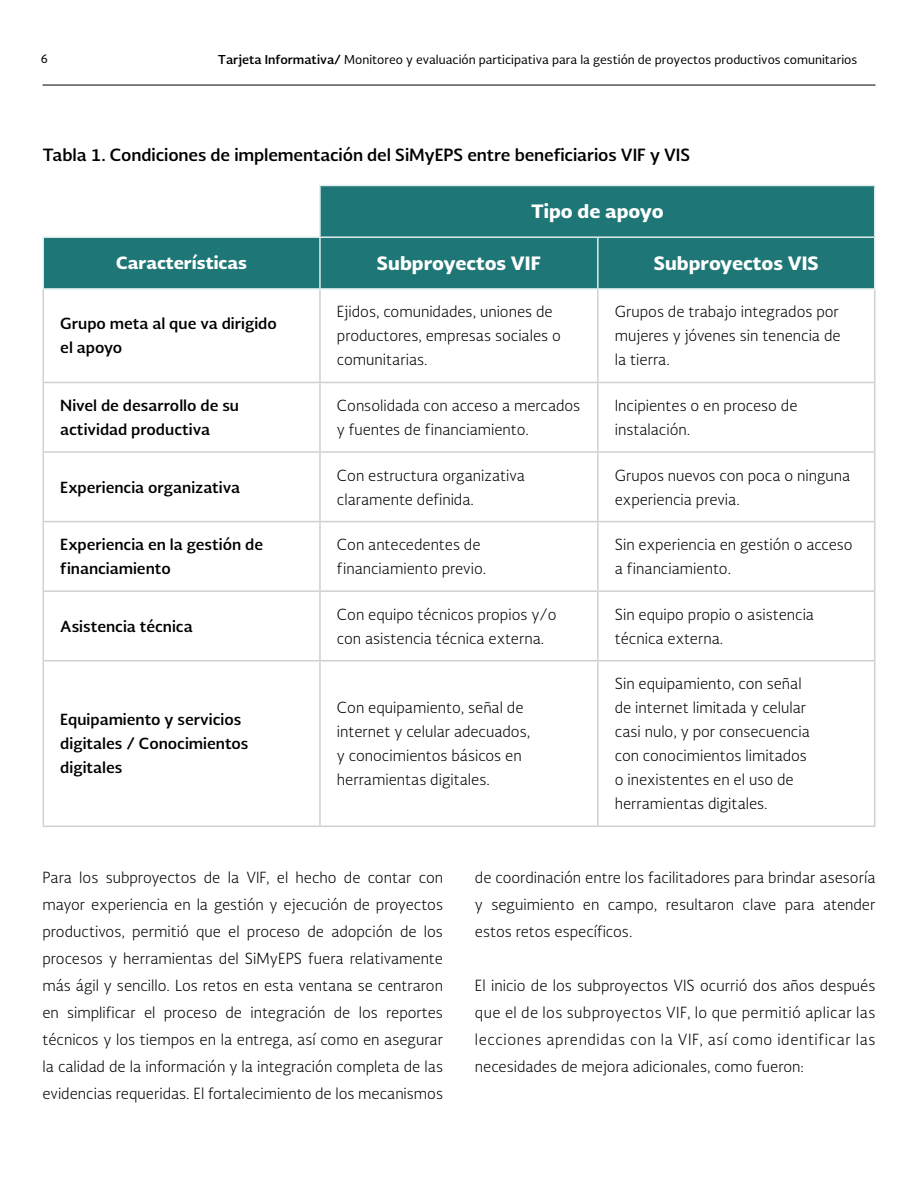
<style>
.page{position:relative;width:918px;height:1188px;background:#fff}
.page>*{position:absolute;margin:0;border:0;box-sizing:border-box;transform-origin:0 0}
.t1{font:900 18px "Soberana Sans";color:#fff}
.t2{font:700 16.5px "Soberana Sans";letter-spacing:-.005em;color:#000}
.t3{font:900 16.5px "Soberana Sans";color:#fff}
.t4{font:300 15px/24px "Soberana Sans";color:#000}
.t5{font:700 15px/24px "Soberana Sans";color:#000}
.t6{font:12px "Soberana Sans";color:#000}
.s1{font-weight:700}
</style>
<div class="page">
<hr style="left:43px;top:85px;width:832px;height:1px;background:#000">
<div style="left:320px;top:185px;width:555px;height:52px;background:#1f7676"></div>
<div style="left:44px;top:238px;width:830px;height:50px;background:#1f7676"></div>
<hr style="left:43px;top:290px;width:1px;height:92px;background:#d0d0d0">
<hr style="left:319px;top:290px;width:2px;height:92px;background:#d0d0d0">
<hr style="left:597px;top:290px;width:2px;height:92px;background:#d0d0d0">
<hr style="left:874px;top:290px;width:1px;height:92px;background:#d0d0d0">
<hr style="left:43px;top:382px;width:277px;height:1px;background:#d0d0d0">
<hr style="left:43px;top:383px;width:1px;height:68px;background:#d0d0d0">
<hr style="left:320px;top:382px;width:278px;height:1px;background:#d0d0d0">
<hr style="left:319px;top:383px;width:2px;height:68px;background:#d0d0d0">
<hr style="left:598px;top:382px;width:277px;height:1px;background:#d0d0d0">
<hr style="left:597px;top:383px;width:2px;height:68px;background:#d0d0d0">
<hr style="left:874px;top:383px;width:1px;height:68px;background:#d0d0d0">
<hr style="left:43px;top:451px;width:277px;height:2px;background:#d0d0d0">
<hr style="left:43px;top:453px;width:1px;height:68px;background:#d0d0d0">
<hr style="left:320px;top:451px;width:278px;height:2px;background:#d0d0d0">
<hr style="left:319px;top:453px;width:2px;height:68px;background:#d0d0d0">
<hr style="left:598px;top:451px;width:277px;height:2px;background:#d0d0d0">
<hr style="left:597px;top:453px;width:2px;height:68px;background:#d0d0d0">
<hr style="left:874px;top:453px;width:1px;height:68px;background:#d0d0d0">
<hr style="left:43px;top:521px;width:277px;height:1px;background:#d0d0d0">
<hr style="left:43px;top:522px;width:1px;height:68px;background:#d0d0d0">
<hr style="left:320px;top:521px;width:278px;height:1px;background:#d0d0d0">
<hr style="left:319px;top:522px;width:2px;height:68px;background:#d0d0d0">
<hr style="left:598px;top:521px;width:277px;height:1px;background:#d0d0d0">
<hr style="left:597px;top:522px;width:2px;height:68px;background:#d0d0d0">
<hr style="left:874px;top:522px;width:1px;height:68px;background:#d0d0d0">
<hr style="left:43px;top:590px;width:277px;height:2px;background:#d0d0d0">
<hr style="left:43px;top:592px;width:1px;height:68px;background:#d0d0d0">
<hr style="left:320px;top:590px;width:278px;height:2px;background:#d0d0d0">
<hr style="left:319px;top:592px;width:2px;height:68px;background:#d0d0d0">
<hr style="left:598px;top:590px;width:277px;height:2px;background:#d0d0d0">
<hr style="left:597px;top:592px;width:2px;height:68px;background:#d0d0d0">
<hr style="left:874px;top:592px;width:1px;height:68px;background:#d0d0d0">
<hr style="left:43px;top:660px;width:277px;height:1px;background:#d0d0d0">
<hr style="left:43px;top:661px;width:1px;height:165px;background:#d0d0d0">
<hr style="left:320px;top:660px;width:278px;height:1px;background:#d0d0d0">
<hr style="left:319px;top:661px;width:2px;height:165px;background:#d0d0d0">
<hr style="left:598px;top:660px;width:277px;height:1px;background:#d0d0d0">
<hr style="left:597px;top:661px;width:2px;height:165px;background:#d0d0d0">
<hr style="left:874px;top:661px;width:1px;height:165px;background:#d0d0d0">
<hr style="left:43px;top:826px;width:277px;height:1px;background:#d0d0d0">
<hr style="left:320px;top:826px;width:278px;height:1px;background:#d0d0d0">
<hr style="left:598px;top:826px;width:277px;height:1px;background:#d0d0d0">
<hr style="left:43px;top:236px;width:277px;height:2px;background:#deecec">
<hr style="left:43px;top:238px;width:1px;height:50px;background:#deecec">
<hr style="left:319px;top:238px;width:2px;height:50px;background:#deecec">
<hr style="left:597px;top:238px;width:2px;height:50px;background:#deecec">
<hr style="left:874px;top:238px;width:1px;height:50px;background:#deecec">
<hr style="left:43px;top:288px;width:277px;height:2px;background:#deecec">
<hr style="left:320px;top:288px;width:278px;height:2px;background:#deecec">
<hr style="left:598px;top:288px;width:277px;height:2px;background:#deecec">
<hr style="left:319px;top:185px;width:279px;height:1px;background:#deecec">
<hr style="left:319px;top:186px;width:2px;height:50px;background:#deecec">
<hr style="left:598px;top:185px;width:277px;height:1px;background:#deecec">
<hr style="left:874px;top:186px;width:1px;height:50px;background:#deecec">
<hr style="left:320px;top:236px;width:278px;height:2px;background:#deecec">
<hr style="left:598px;top:236px;width:277px;height:2px;background:#deecec">
<p class="t6" style="left:40px;top:50px;width:9px">6</p>
<p class="t6" style="left:218px;top:52px;width:641px"><span class="s1">Tarjeta Informativa/</span> Monitoreo y evaluación participativa para la gestión de proyectos productivos comunitarios</p>
<p class="t2" style="left:43px;top:144px;width:649px">Tabla 1. Condiciones de implementación del SiMyEPS entre beneficiarios VIF y VIS</p>
<p class="t1" style="left:531px;top:199px;width:134px">Tipo de apoyo</p>
<p class="t3" style="left:116px;top:252px;width:132px">Características</p>
<p class="t1" style="left:377px;top:251px;width:165px">Subproyectos VIF</p>
<p class="t1" style="left:654px;top:251px;width:167px">Subproyectos VIS</p>
<p class="t5" style="left:60px;top:311px;width:218px">Grupo meta al que va dirigido el apoyo</p>
<p class="t4" style="left:337px;top:300px;width:225px">Ejidos, comunidades, uniones de productores, empresas sociales o comunitarias.</p>
<p class="t4" style="left:615px;top:300px;width:227px;text-align:justify">Grupos de trabajo integrados por mujeres y jóvenes sin tenencia de la tierra.</p>
<p class="t5" style="left:60px;top:393px;width:180px">Nivel de desarrollo de su actividad productiva</p>
<p class="t4" style="left:337px;top:393px;width:245px">Consolidada con acceso a mercados y fuentes de f inanciamiento.</p>
<p class="t4" style="left:615px;top:393px;width:184px">Incipientes o en proceso de instalación.</p>
<p class="t5" style="left:60px;top:474px;width:181px">Experiencia organizativa</p>
<p class="t4" style="left:337px;top:463px;width:189px">Con estructura organizativa claramente definida.</p>
<p class="t4" style="left:615px;top:463px;width:237px">Grupos nuevos con poca o ninguna experiencia previa.</p>
<p class="t5" style="left:60px;top:532px;width:204px">Experiencia en la gestión de f inanciamiento</p>
<p class="t4" style="left:337px;top:532px;width:151px">Con antecedentes de f inanciamiento previo.</p>
<p class="t4" style="left:615px;top:532px;width:239px">Sin experiencia en gestión o acceso a f inanciamiento.</p>
<p class="t5" style="left:60px;top:614px;width:134px">Asistencia técnica</p>
<p class="t4" style="left:337px;top:602px;width:221px">Con equipo técnicos propios y/o con asistencia técnica externa.</p>
<p class="t4" style="left:615px;top:602px;width:201px">Sin equipo propio o asistencia técnica externa.</p>
<p class="t5" style="left:60px;top:707px;width:190px">Equipamiento y servicios digitales / Conocimientos digitales</p>
<p class="t4" style="left:337px;top:695px;width:195px">Con equipamiento, señal de internet y celular adecuados, y conocimientos básicos en herramientas digitales.</p>
<p class="t4" style="left:615px;top:671px;width:197px">Sin equipamiento, con señal de internet limitada y celular casi nulo, y por consecuencia con conocimientos limitados o inexistentes en el uso de herramientas digitales.</p>
<p class="t4" style="left:42px;top:864px;width:402px;line-height:27px;text-align:justify">Para los subproyectos de la VIF, el hecho de contar con mayor experiencia en la gestión y ejecución de proyectos productivos, permitió que el proceso de adopción de los procesos y herramientas del SiMyEPS fuera relativamente más ágil y sencillo. Los retos en esta ventana se centraron en simplificar el proceso de integración de los reportes técnicos y los tiempos en la entrega, así como en asegurar la calidad de la información y la integración completa de las evidencias requeridas. El fortalecimiento de los mecanismos</p>
<p class="t4" style="left:475px;top:864px;width:402px;line-height:27px;text-align:justify">de coordinación entre los facilitadores para brindar asesoría y seguimiento en campo, resultaron clave para atender estos retos específicos.</p>
<p class="t4" style="left:475px;top:972px;width:402px;line-height:27px;text-align:justify">El inicio de los subproyectos VIS ocurrió dos años después que el de los subproyectos VIF, lo que permitió aplicar las lecciones aprendidas con la VIF, así como identificar las necesidades de mejora adicionales, como fueron:</p>
</div>
